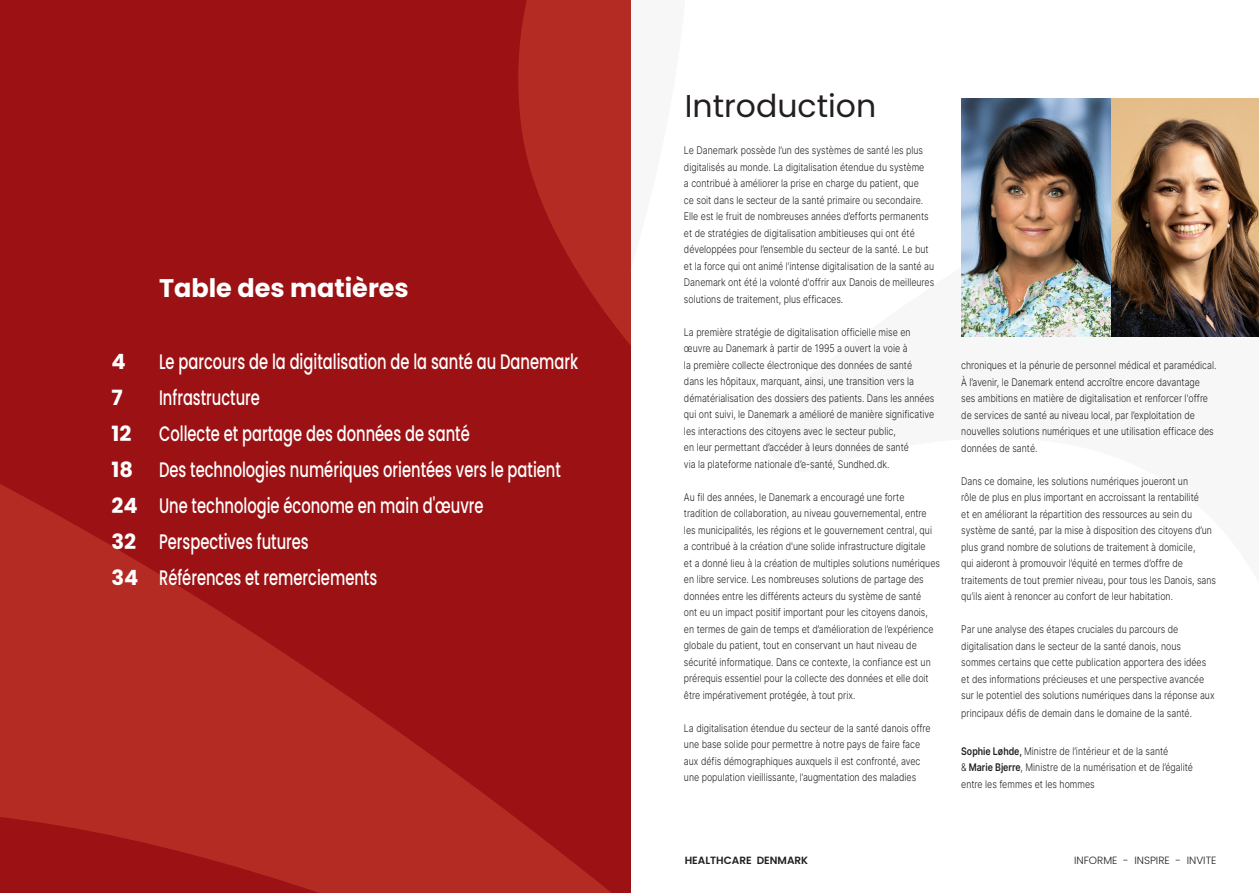
<style>
.page{position:relative;width:1259px;height:893px;background:#fff}
.page>*{position:absolute;margin:0;border:0;box-sizing:border-box;transform-origin:0 0}
.Rubrik_21{font:31.5px "Poppins";color:#231f20}
.Rubrik_14{font:700 25.5px "Poppins";color:#fff}
.Rubrik_14-2{font:500 21px "Poppins";color:#fff;scale:.7 1}
.Rubrik_14-3{font:700 21px "Poppins";color:#fff}
.Brød{font:300 10.5px/16.5px "Inter";color:#231f20;scale:.84 1}
.t1{font:300 10.5px "Poppins";color:#231f20}
.t2{font:600 10.5px "Poppins";color:#231f20}
.s1{font-weight:600}
</style>
<div class="page">
<div style="left:0;top:0;width:630px;height:893px;background:#9c1214"></div>
<svg style="left:518px;top:0;width:112px;height:288px;fill:#b42b24"></svg>
<svg style="left:0;top:288px;width:630px;height:605px"></svg>
<img style="left:961px;top:98px;width:150px;height:239px">
<img style="left:1111px;top:98px;width:148px;height:239px">
<p class="Rubrik_14" style="left:159px;top:273px;width:251px">Table des matières</p>
<p class="Rubrik_14-3" style="left:111px;top:349px;width:16px">4</p>
<p class="Rubrik_14-3" style="left:111px;top:385px;width:13px">7</p>
<p class="Rubrik_14-3" style="left:111px;top:421px;width:21px">12</p>
<p class="Rubrik_14-3" style="left:111px;top:457px;width:23px">18</p>
<p class="Rubrik_14-3" style="left:111px;top:493px;width:28px">24</p>
<p class="Rubrik_14-3" style="left:111px;top:529px;width:26px">32</p>
<p class="Rubrik_14-3" style="left:111px;top:565px;width:28px">34</p>
<p class="Rubrik_14-2" style="left:159px;top:349px;width:600px">Le parcours de la digitalisation de la santé au Danemark</p>
<p class="Rubrik_14-2" style="left:159px;top:385px;width:146px">Infrastructure</p>
<p class="Rubrik_14-2" style="left:159px;top:421px;width:445px">Collecte et partage des données de santé</p>
<p class="Rubrik_14-2" style="left:159px;top:457px;width:576px">Des technologies numériques orientées vers le patient</p>
<p class="Rubrik_14-2" style="left:159px;top:493px;width:465px">Une technologie économe en main d'œuvre</p>
<p class="Rubrik_14-2" style="left:159px;top:529px;width:215px">Perspectives futures</p>
<p class="Rubrik_14-2" style="left:159px;top:565px;width:313px">Références et remerciements</p>
<p class="Rubrik_21" style="left:685px;top:88px;width:193px">Introduction</p>
<p class="Brød" style="left:684px;top:142px;width:299px">Le Danemark possède l’un des systèmes de santé les plus digitalisés au monde. La digitalisation étendue du système<br>a contribué à améliorer la prise en charge du patient, que<br>ce soit dans le secteur de la santé primaire ou secondaire.<br>Elle est le fruit de nombreuses années d’efforts permanents et de stratégies de digitalisation ambitieuses qui ont été développées pour l’ensemble du secteur de la santé. Le but et la force qui ont animé l’intense digitalisation de la santé au Danemark ont été la volonté d'offrir aux Danois de meilleures solutions de traitement, plus efficaces.</p>
<p class="Brød" style="left:684px;top:323px;width:300px">La première stratégie de digitalisation officielle mise en œuvre au Danemark à partir de 1995 a ouvert la voie à<br>la première collecte électronique des données de santé dans les hôpitaux, marquant, ainsi, une transition vers la dématérialisation des dossiers des patients. Dans les années qui ont suivi, le Danemark a amélioré de manière significative les interactions des citoyens avec le secteur public,<br>en leur permettant d’accéder à leurs données de santé<br>via la plateforme nationale d’e-santé, Sundhed.dk.</p>
<p class="Brød" style="left:684px;top:488px;width:306px">Au fil des années, le Danemark a encouragé une forte tradition de collaboration, au niveau gouvernemental, entre les municipalités, les régions et le gouvernement central, qui<br>a contribué à la création d'une solide infrastructure digitale<br>et a donné lieu à la création de multiples solutions numériques en libre service. Les nombreuses solutions de partage des données entre les différents acteurs du système de santé<br>ont eu un impact positif important pour les citoyens danois, en termes de gain de temps et d’amélioration de l’expérience globale du patient, tout en conservant un haut niveau de sécurité informatique. Dans ce contexte, la confiance est un prérequis essentiel pour la collecte des données et elle doit être impérativement protégée, à tout prix.</p>
<p class="Brød" style="left:684px;top:719px;width:295px">La digitalisation étendue du secteur de la santé danois offre une base solide pour permettre à notre pays de faire face aux défis démographiques auxquels il est confronté, avec une population vieillissante, l’augmentation des maladies</p>
<p class="Brød" style="left:961px;top:357px;width:305px">chroniques et la pénurie de personnel médical et paramédical.<br>À l’avenir, le Danemark entend accroître encore davantage ses ambitions en matière de digitalisation et renforcer l'offre de services de santé au niveau local, par l’exploitation de nouvelles solutions numériques et une utilisation efficace des données de santé.</p>
<p class="Brød" style="left:961px;top:472px;width:305px">Dans ce domaine, les solutions numériques joueront un<br>rôle de plus en plus important en accroissant la rentabilité<br>et en améliorant la répartition des ressources au sein du système de santé, par la mise à disposition des citoyens d’un plus grand nombre de solutions de traitement à domicile,<br>qui aideront à promouvoir l’équité en termes d’offre de traitements de tout premier niveau, pour tous les Danois, sans qu’ils aient à renoncer au confort de leur habitation.</p>
<p class="Brød" style="left:961px;top:621px;width:303px">Par une analyse des étapes cruciales du parcours de digitalisation dans le secteur de la santé danois, nous sommes certains que cette publication apportera des idées et des informations précieuses et une perspective avancée sur le potentiel des solutions numériques dans la réponse aux</p>
<p class="Brød" style="left:961px;top:705px;width:276px">principaux défis de demain dans le domaine de la santé.</p>
<p class="Brød" style="left:961px;top:742px;width:277px"><span class="s1">Sophie Løhde,</span> Ministre de l’intérieur et de la santé<br>&amp; <span class="s1">Marie Bjerre</span>, Ministre de la numérisation et de l’égalité entre les femmes et les hommes</p>
<p class="t2" style="left:685px;top:854px;width:125px">HEALTHCARE DENMARK</p>
<p class="t1" style="left:1074px;top:854px;width:144px">INFORME - INSPIRE - INVITE</p>
</div>
